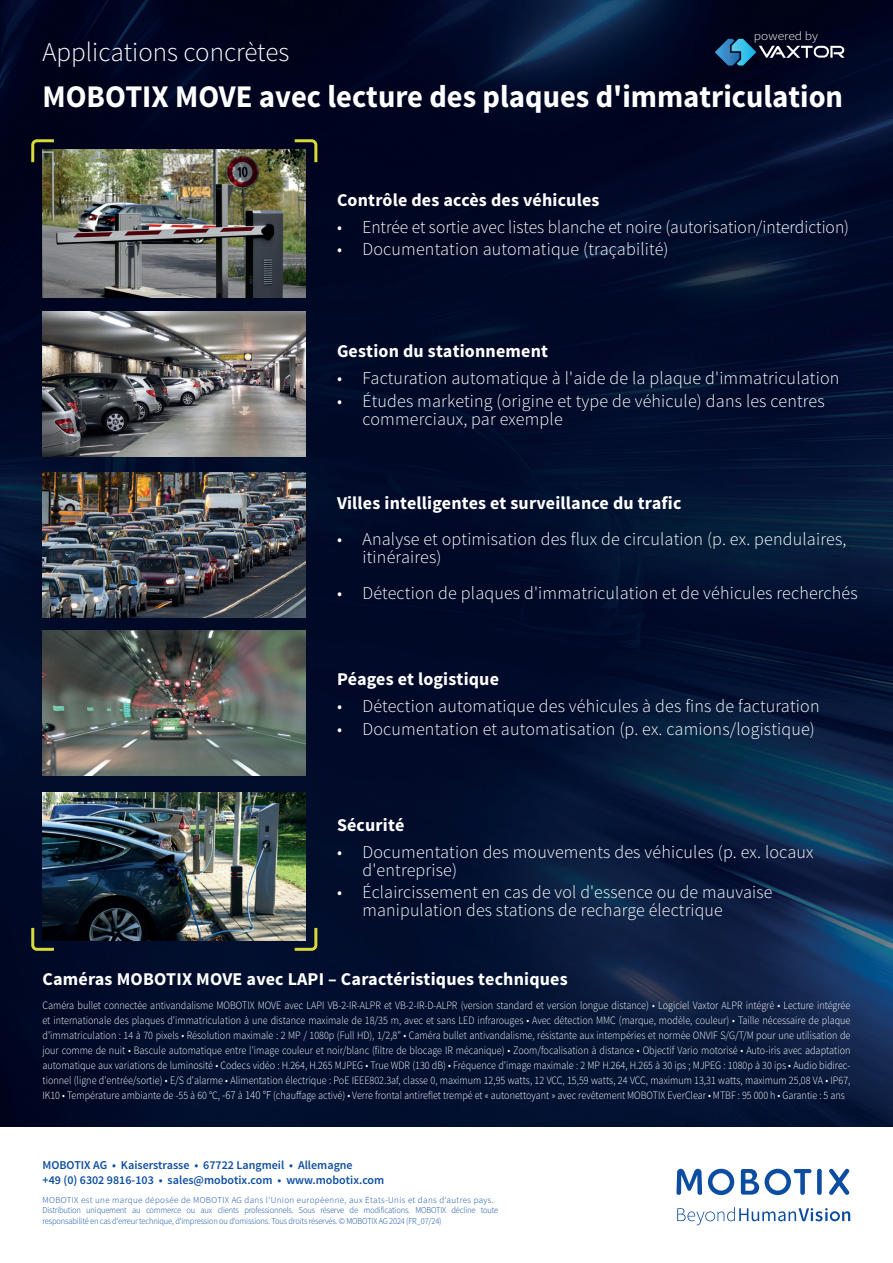
<style>
.page{position:relative;width:893px;height:1263px;background:#fff}
.page>*{position:absolute;margin:0;border:0;box-sizing:border-box;transform-origin:0 0}
.t1{font:700 31.5px "Source Sans Pro";color:#fff}
.t2{font:300 27px "Source Sans Pro";color:#fff}
.t3{font:300 18px/18px "Source Sans Pro";letter-spacing:.01em;color:#fff}
.t4{font:700 18px "Source Sans Pro";letter-spacing:.01em;color:#fff}
.t5{font:300 12.3px "Source Sans Pro";color:#fff;scale:1.1 1}
.t6{font:600 12px/14.4px "Source Sans Pro";color:#0d4da1}
.t7{font:300 11.25px/15px "Source Sans Pro";color:#fff;text-align:justify;scale:.9 1}
.t8{font:300 9px/10.5px "Source Sans Pro";letter-spacing:-.02em;color:#0d4da1}
.s1{font-size:12px}
</style>
<div class="page">
<img style="left:0;top:0;width:893px;height:1127px">
<svg style="left:676px;top:1169px;width:26px;height:26px"></svg>
<svg style="left:741px;top:1169px;width:18px;height:25px"></svg>
<div style="left:817px;top:1169px;width:5px;height:26px;background:#0d4da1;border-radius:2px"></div>
<svg style="left:829px;top:1169px;width:20px;height:26px"></svg>
<svg style="left:708px;top:1169px;width:26px;height:26px"></svg>
<svg style="left:765px;top:1169px;width:46px;height:26px"></svg>
<svg style="left:677px;top:1207px;width:173px;height:18px"></svg>
<img style="left:43px;top:150px;width:263px;height:147px">
<img style="left:43px;top:312px;width:263px;height:145px">
<img style="left:43px;top:473px;width:263px;height:145px">
<img style="left:43px;top:793px;width:263px;height:147px">
<img style="left:43px;top:631px;width:263px;height:145px">
<svg style="left:30px;top:138px;width:27px;height:27px"></svg>
<svg style="left:292px;top:925px;width:27px;height:27px"></svg>
<svg style="left:292px;top:138px;width:27px;height:27px"></svg>
<svg style="left:30px;top:925px;width:27px;height:27px"></svg>
<svg style="left:715px;top:39px;width:130px;height:27px;background:#273e59"></svg>
<p class="t5" style="left:754px;top:29px;width:60px">powered by</p>
<h2 class="t2" style="left:43px;top:35px;width:248px">Applications concrètes</h2>
<h1 class="t1" style="left:43px;top:76px;width:802px">MOBOTIX MOVE avec lecture des plaques d'immatriculation</h1>
<h3 class="t4" style="left:337px;top:188px;width:264px">Contrôle des accès des véhicules</h3>
<h3 class="t3" style="left:337px;top:218px;width:514px">• Entrée et sortie avec listes blanche et noire (autorisation/interdiction)</h3>
<h3 class="t3" style="left:337px;top:240px;width:333px">• Documentation automatique (traçabilité)</h3>
<h3 class="t4" style="left:337px;top:340px;width:213px">Gestion du stationnement</h3>
<h3 class="t3" style="left:337px;top:369px;width:504px">• Facturation automatique à l'aide de la plaque d'immatriculation</h3>
<h3 class="t3" style="left:362px;top:392px;width:464px;text-indent:-26px">• Études marketing (origine et type de véhicule) dans les centres commerciaux, par exemple</h3>
<h3 class="t4" style="left:337px;top:492px;width:346px">Villes intelligentes et surveillance du trafic</h3>
<h3 class="t3" style="left:362px;top:530px;width:485px;text-indent:-26px">• Analyse et optimisation des flux de circulation (p. ex. pendulaires, itinéraires)</h3>
<h3 class="t3" style="left:337px;top:584px;width:522px">• Détection de plaques d'immatriculation et de véhicules recherchés</h3>
<h3 class="t4" style="left:337px;top:668px;width:164px">Péages et logistique</h3>
<h3 class="t3" style="left:337px;top:697px;width:484px">• Détection automatique des véhicules à des fins de facturation</h3>
<h3 class="t3" style="left:337px;top:720px;width:479px">• Documentation et automatisation (p. ex. camions/logistique)</h3>
<h3 class="t4" style="left:337px;top:813px;width:69px">Sécurité</h3>
<h3 class="t3" style="left:362px;top:843px;width:452px;text-indent:-26px">• Documentation des mouvements des véhicules (p. ex. locaux d'entreprise)</h3>
<h3 class="t3" style="left:362px;top:883px;width:411px;text-indent:-26px">• Éclaircissement en cas de vol d'essence ou de mauvaise manipulation des stations de recharge électrique</h3>
<h3 class="t4" style="left:43px;top:967px;width:527px">Caméras MOBOTIX MOVE avec LAPI – Caractéristiques techniques</h3>
<p class="t7" style="left:43px;top:998px;width:899px">Caméra bullet connectée antivandalisme MOBOTIX MOVE avec LAPI VB-2-IR-ALPR et VB-2-IR-D-ALPR (version standard et version longue distance) • Logiciel Vaxtor ALPR intégré • Lecture intégrée et internationale des plaques d'immatriculation à une distance maximale de 18/35 m, avec et sans LED infrarouges • Avec détection MMC (marque, modèle, couleur) • Taille nécessaire de plaque d'immatriculation : 14 à 70 pixels • Résolution maximale : 2 MP / 1080p (Full HD), 1/2,8" • Caméra bullet antivandalisme, résistante aux intempéries et normée ONVIF S/G/T/M pour une utilisation de jour comme de nuit • Bascule automatique entre l'image couleur et noir/blanc (filtre de blocage IR mécanique) • Zoom/focalisation à distance • Objectif Vario motorisé • Auto-iris avec adaptation automatique aux variations de luminosité • Codecs vidéo : H.264, H.265 MJPEG • True WDR (130 dB) • Fréquence d'image maximale : 2 MP H.264, H.265 à 30 ips ; MJPEG : 1080p à 30 ips • Audio bidirec&shy;tionnel (ligne d'entrée/sortie) • E/S d'alarme • Alimentation électrique : PoE IEEE802.3af, classe 0, maximum 12,95 watts, 12 VCC, 15,59 watts, 24 VCC, maximum 13,31 watts, maximum 25,08 VA • IP67, IK10 • Température ambiante de -55 à 60 °C, <span class="s1">-67</span> à <span class="s1">140 °F</span> (chauffage activé) • Verre frontal antireflet trempé et « autonettoyant » avec revêtement MOBOTIX EverClear • MTBF : 95 000 h • Garantie : 5 ans</p>
<p class="t6" style="left:43px;top:1158px;width:343px">MOBOTIX AG • Kaiserstrasse • 67722 Langmeil • Allemagne<br>+49 (0) 6302 9816-103 • sales@mobotix.com • www.mobotix.com</p>
<p class="t8" style="left:43px;top:1194px;width:457px">MOBOTIX est une marque déposée de MOBOTIX AG dans l‘Union européenne, aux États-Unis et dans d‘autres pays.<br>Distribution uniquement au commerce ou aux clients professionnels. Sous réserve de modifications. MOBOTIX décline toute responsabilité en cas d‘erreur technique, d‘impression ou d‘omissions. Tous droits réservés. © MOBOTIX AG 2024 (FR_07/24)</p>
</div>
